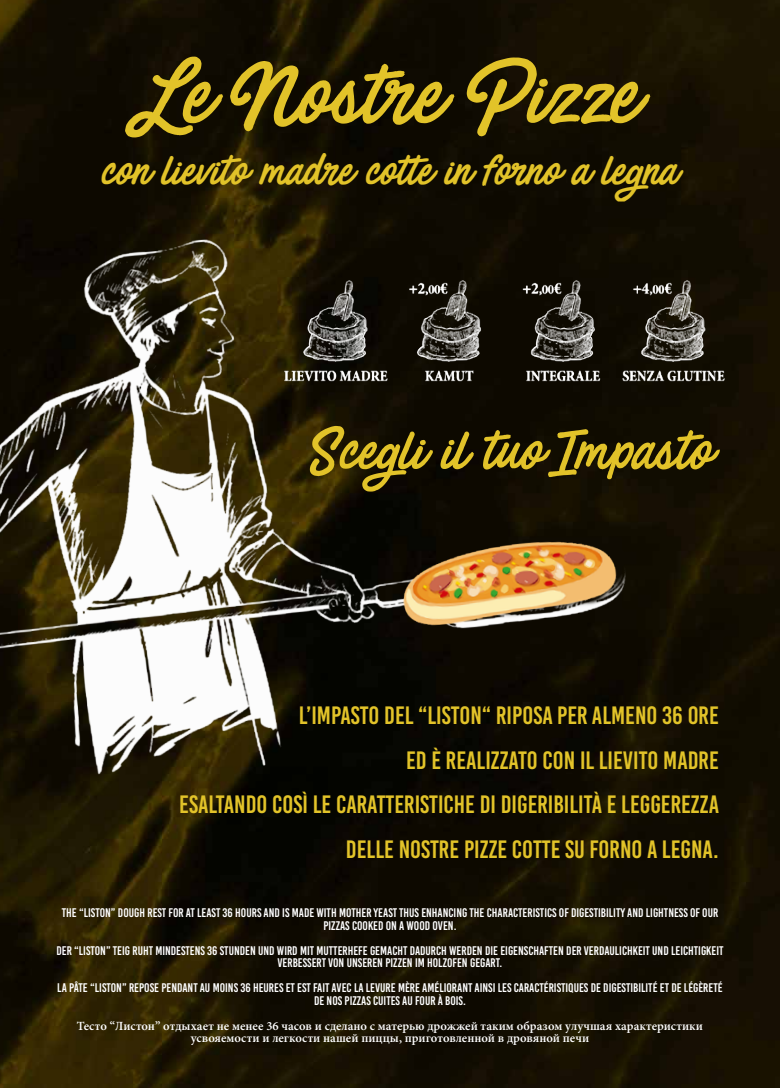
<style>
.page{position:relative;width:780px;height:1088px;background:#fff}
.page>*{position:absolute;margin:0;border:0;box-sizing:border-box;transform-origin:0 0}
.t1{font:82.25px "Painted Paradise";color:#e2c329}
.t2{font:54.25px "Painted Paradise";color:#e2c329}
.t3{font:41.38px "Painted Paradise";color:#e2c329}
.t4{font:25.12px/44.5px "Bebas Kai";color:#e2c329;text-align:right}
.t5{font:12.5px/12.5px "Bebas Kai";color:#fff;text-align:center}
.t6{font:600 12.5px/12.5px "Minion Pro";color:#fff;text-align:center}
</style>
<div class="page">
<img style="left:0;top:0;width:780px;height:1088px">
<img style="left:0;top:181px;width:728px;height:635px">
<h1 class="t1" style="left:140px;top:54px;width:502px">Le Nostre Pizze</h1>
<h3 class="t3" style="left:102px;top:150px;width:578px">con lievito madre cotte in forno a legna</h3>
<h2 class="t2" style="left:311px;top:424px;width:403px">Scegli il tuo Impasto</h2>
<h3 class="t4" style="left:179px;top:693px;width:541px">L’IMPASTO DEL “LISTON“ RIPOSA PER ALMENO 36 ORE<br>ED È REALIZZATO CON IL LIEVITO MADRE<br>ESALTANDO COSÌ LE CARATTERISTICHE DI DIGERIBILITÀ E LEGGEREZZA DELLE NOSTRE PIZZE COTTE SU FORNO A LEGNA.</h3>
<p class="t5" style="left:62px;top:906px;width:658px">THE “LISTON” DOUGH REST FOR AT LEAST 36 HOURS AND IS MADE WITH MOTHER YEAST THUS ENHANCING THE CHARACTERISTICS OF DIGESTIBILITY AND LIGHTNESS OF OUR<br>PIZZAS COOKED ON A WOOD OVEN.</p>
<p class="t5" style="left:57px;top:944px;width:668px">DER “LISTON” TEIG RUHT MINDESTENS 36 STUNDEN UND WIRD MIT MUTTERHEFE GEMACHT DADURCH WERDEN DIE EIGENSCHAFTEN DER VERDAULICHKEIT UND LEICHTIGKEIT<br>VERBESSERT VON UNSEREN PIZZEN IM HOLZOFEN GEGART.</p>
<p class="t5" style="left:57px;top:981px;width:666px">LA PÂTE “LISTON” REPOSE PENDANT AU MOINS 36 HEURES ET EST FAIT AVEC LA LEVURE MÈRE AMÉLIORANT AINSI LES CARACTÉRISTIQUES DE DIGESTIBILITÉ ET DE LÉGÈRETÉ<br>DE NOS PIZZAS CUITES AU FOUR À BOIS.</p>
<p class="t6" style="left:77px;top:1019px;width:627px">Тесто “Листон” отдыхает не менее 36 часов и сделано с матерью дрожжей таким образом улучшая характеристики усвояемости и легкости нашей пиццы, приготовленной в дровяной печи</p>
</div>
